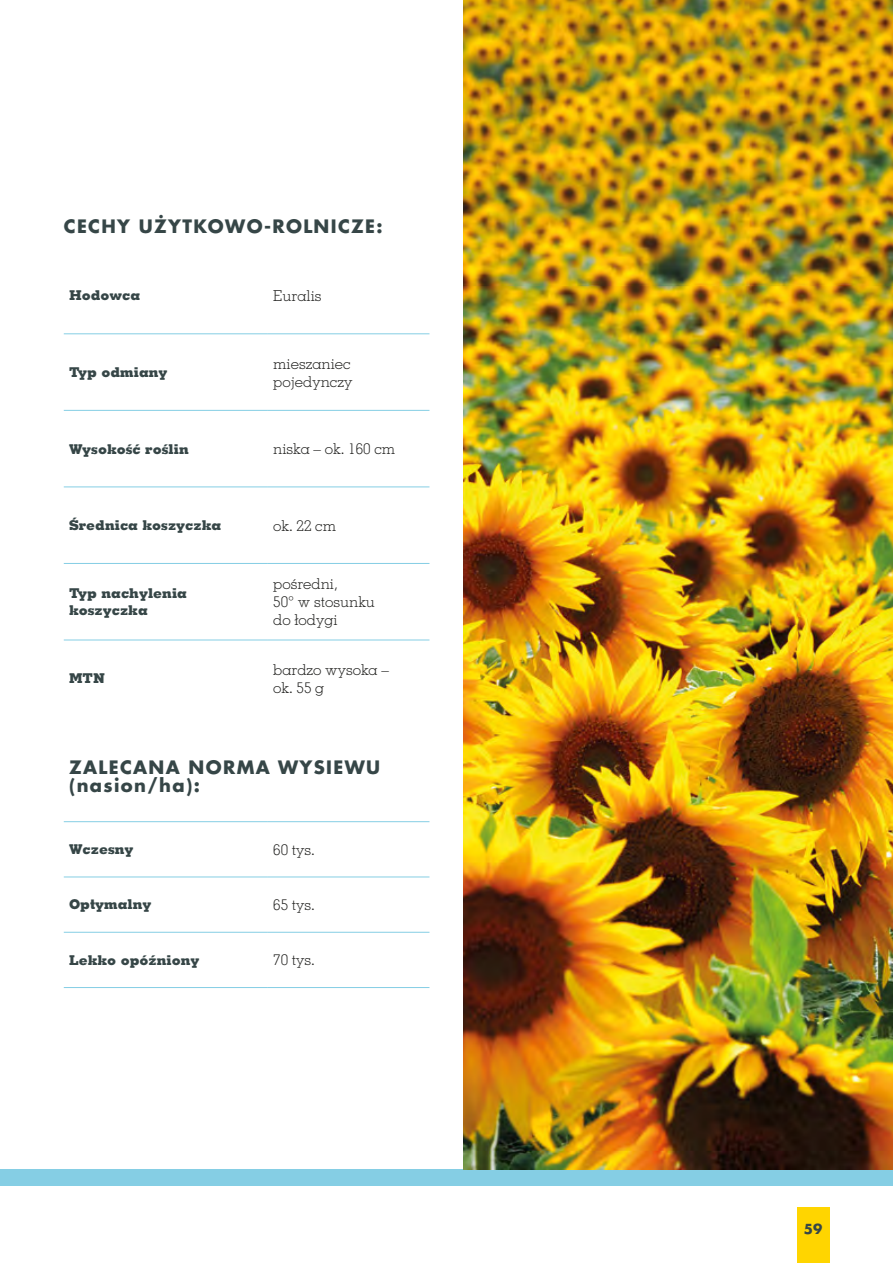
<style>
.page{position:relative;width:893px;height:1263px;background:#fff}
.page>*{position:absolute;margin:0;border:0;box-sizing:border-box;transform-origin:0 0}
.cechy_odmiana{font:700 18px/18px "Futura LT Pro";letter-spacing:.075em;color:#364647}
.t1{font:300 15px/18px "Memphis LT Pro";color:#1d1d1b}
.extra_bold{font:800 13.5px/16.5px "Memphis LT Pro";color:#364647}
.H4_Left_Caps{font:700 13.5px "Futura LT Pro";color:#364647}
</style>
<div class="page">
<div style="left:797px;top:1207px;width:32px;height:56px;background:#ffd500"></div>
<div style="left:0;top:1170px;width:893px;height:16px;background:#85cee4"></div>
<img style="left:463px;top:0;width:430px;height:1170px">
<hr style="left:64px;top:333px;width:204px;height:1px;background:#85cee4">
<hr style="left:268px;top:333px;width:161px;height:1px;background:#85cee4">
<hr style="left:64px;top:410px;width:204px;height:1px;background:#85cee4">
<hr style="left:268px;top:410px;width:161px;height:1px;background:#85cee4">
<hr style="left:64px;top:486px;width:204px;height:1px;background:#85cee4">
<hr style="left:268px;top:486px;width:161px;height:1px;background:#85cee4">
<hr style="left:64px;top:563px;width:204px;height:1px;background:#85cee4">
<hr style="left:268px;top:563px;width:161px;height:1px;background:#85cee4">
<hr style="left:64px;top:640px;width:204px;height:1px;background:#85cee4">
<hr style="left:268px;top:640px;width:161px;height:1px;background:#85cee4">
<hr style="left:64px;top:821px;width:204px;height:1px;background:#85cee4">
<hr style="left:268px;top:821px;width:161px;height:1px;background:#85cee4">
<hr style="left:64px;top:876px;width:204px;height:1px;background:#85cee4">
<hr style="left:268px;top:876px;width:161px;height:1px;background:#85cee4">
<hr style="left:64px;top:932px;width:204px;height:1px;background:#85cee4">
<hr style="left:268px;top:932px;width:161px;height:1px;background:#85cee4">
<hr style="left:64px;top:987px;width:204px;height:1px;background:#85cee4">
<hr style="left:268px;top:987px;width:161px;height:1px;background:#85cee4">
<p class="cechy_odmiana" style="left:64px;top:217px;width:320px">CECHY UŻYTKOWO-ROLNICZE:</p>
<p class="extra_bold" style="left:69px;top:287px;width:73px">Hodowca</p>
<p class="t1" style="left:273px;top:287px;width:50px">Euralis</p>
<p class="extra_bold" style="left:69px;top:364px;width:100px">Typ odmiany</p>
<p class="t1" style="left:273px;top:354px;width:81px">mieszaniec pojedynczy</p>
<p class="extra_bold" style="left:69px;top:440px;width:121px">Wysokość roślin</p>
<p class="t1" style="left:273px;top:440px;width:124px">niska – ok. 160 cm</p>
<p class="extra_bold" style="left:69px;top:517px;width:154px">Średnica koszyczka</p>
<p class="t1" style="left:273px;top:516px;width:64px">ok. 22 cm</p>
<p class="extra_bold" style="left:69px;top:585px;width:120px">Typ nachylenia koszyczka</p>
<p class="t1" style="left:273px;top:575px;width:66px">pośredni,</p>
<p class="t1" style="left:273px;top:593px;width:103px">50° w stosunku do łodygi</p>
<p class="extra_bold" style="left:69px;top:670px;width:38px">MTN</p>
<p class="t1" style="left:273px;top:660px;width:117px">bardzo wysoka – ok. 55 g</p>
<p class="cechy_odmiana" style="left:69px;top:757px;width:313px">ZALECANA NORMA WYSIEWU (nasion/ha):</p>
<p class="extra_bold" style="left:69px;top:841px;width:66px">Wczesny</p>
<p class="t1" style="left:273px;top:840px;width:43px">60 tys.</p>
<p class="extra_bold" style="left:69px;top:896px;width:84px">Optymalny</p>
<p class="t1" style="left:273px;top:896px;width:43px">65 tys.</p>
<p class="extra_bold" style="left:69px;top:951px;width:132px">Lekko opóźniony</p>
<p class="t1" style="left:273px;top:951px;width:43px">70 tys.</p>
<p class="H4_Left_Caps" style="left:804px;top:1219px;width:20px">59</p>
</div>
